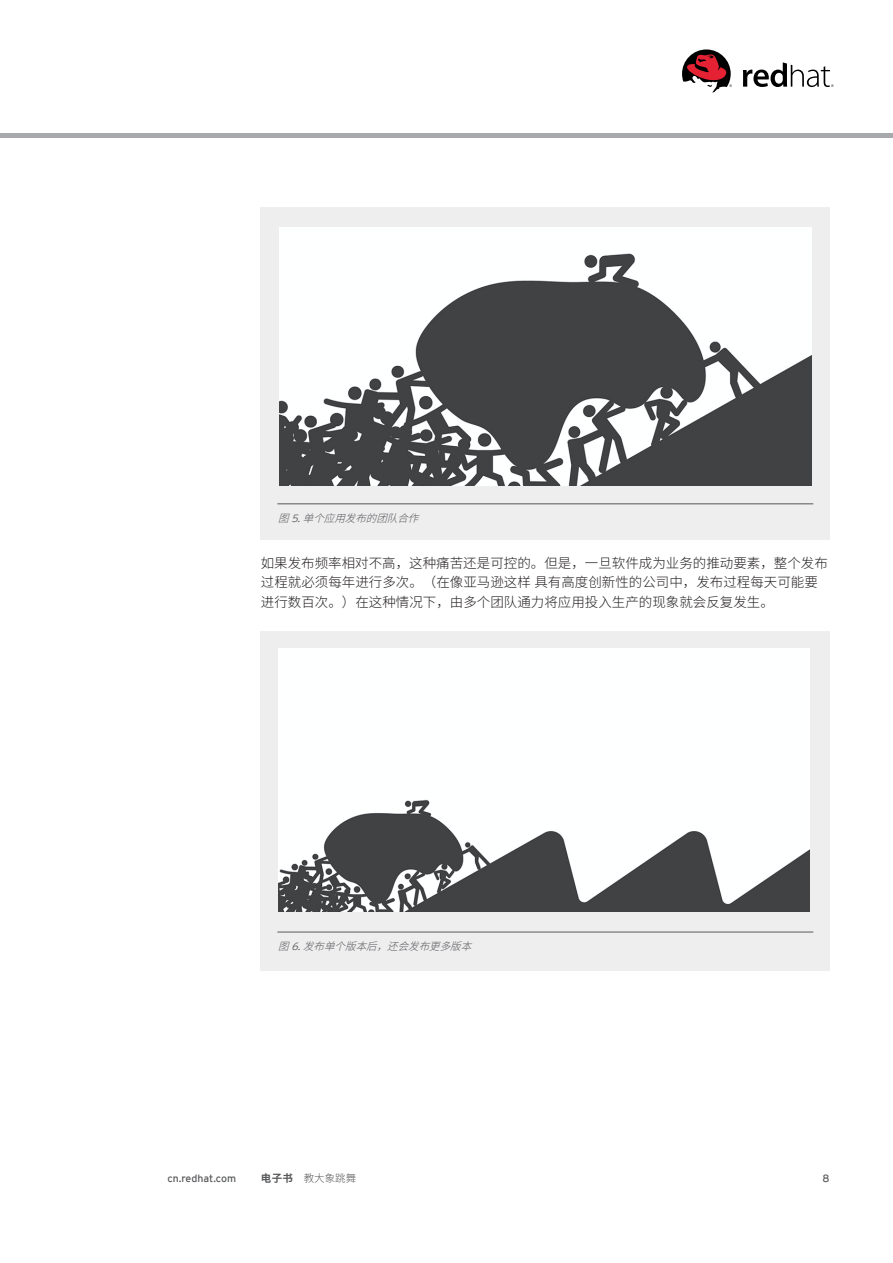
<style>
.page{position:relative;width:893px;height:1263px;background:#fff}
.page>*{position:absolute;margin:0;border:0;box-sizing:border-box;transform-origin:0 0}
.Main_-_Body{font:300 13.5px/19.5px "Noto Sans CJ Ksc";color:#231f20}
.Main_-_Image_Caption{font:italic 300 10.5px "Noto Sans CJ Ksc";color:#57585a}
.t1{font:10.5px "Interstate";color:#57585a}
.t2{font:300 10.5px "Noto Sans CJ Ksc";color:#57585a}
.s1{font-family:"Interstate"}
.s2{font-weight:700}
</style>
<div class="page">
<div style="left:261px;top:208px;width:569px;height:332px;background:#eeeeef"></div>
<hr style="left:277px;top:503px;width:536px;height:1px;background:#57585a">
<img style="left:280px;top:227px;width:531px;height:259px">
<div style="left:261px;top:631px;width:569px;height:340px;background:#eeeeef"></div>
<hr style="left:277px;top:932px;width:536px;height:1px;background:#57585a">
<img style="left:278px;top:648px;width:532px;height:263px">
<svg style="left:743px;top:62px;width:90px;height:25px"></svg>
<svg style="left:682px;top:49px;width:50px;height:44px"></svg>
<hr style="left:0;top:133px;width:893px;height:4px;background:#a8a9ad">
<p class="Main_-_Image_Caption" style="left:278px;top:512px;width:150px">图<span class="s1">5 .</span>单个应用发布的团队合作</p>
<p class="Main_-_Body" style="left:261px;top:553px;width:569px">如果发布频率相对不高，这种痛苦还是可控的。但是，一旦软件成为业务的推动要素，整个发布过程就必须每年进行多次。（在像亚马逊这样具有高度创新性的公司中，发布过程每天可能要进行数百次。）在这种情况下，由多个团队通力将应用投入生产的现象就会反复发生。</p>
<p class="Main_-_Image_Caption" style="left:278px;top:941px;width:202px">图<span class="s1">6 .</span>发布单个版本后，还会发布更多版本</p>
<p class="t1" style="left:167px;top:1172px;width:70px">cn.redhat.com</p>
<p class="t2" style="left:261px;top:1172px;width:97px"><span class="s2">电子书</span> 教大象跳舞</p>
<p class="t1" style="left:822px;top:1172px;width:9px">8</p>
</div>
